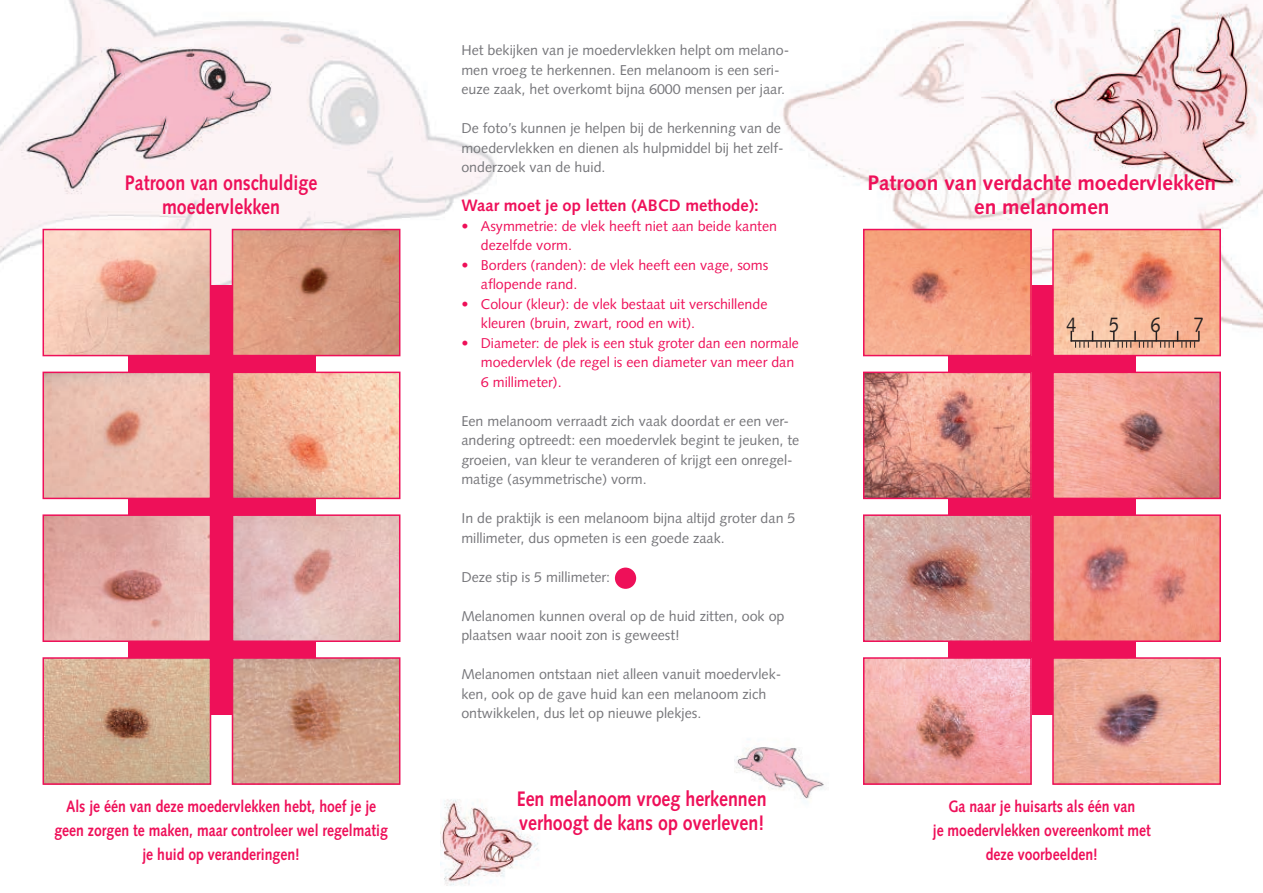
<style>
.page{position:relative;width:1263px;height:893px;background:#fff}
.page>*{position:absolute;margin:0;border:0;box-sizing:border-box;transform-origin:0 0}
.t1{font:700 21px/24px "Syntax";color:#ee1059;text-align:center;scale:.85 1}
.t2{font:700 21px/24px "Syntax";color:#ee1059;text-align:center}
.t3{font:21px "Syntax";color:#231f20;scale:.85 1}
.t4{font:700 16.5px/24px "Syntax";color:#ee1059;text-align:center;scale:.85 1}
.t5{font:700 16.5px "Syntax";color:#ee1059}
.t6{font:14.25px/19.5px "Syntax";color:#76767a}
.t7{font:14.25px/19.5px "Syntax";color:#ee1059}
</style>
<div class="page">
<img style="left:734px;top:739px;width:90px;height:60px">
<img style="left:441px;top:799px;width:98px;height:87px">
<img style="left:0;top:0;width:1263px;height:604px">
<div style="left:615px;top:568px;width:21px;height:21px;background:#ee1059;border-radius:50%"></div>
<div style="left:948px;top:285px;width:188px;height:429px;background:#ee1059"></div>
<img style="left:866px;top:232px;width:163px;height:121px">
<div style="left:863px;top:229px;width:169px;height:127px;border:2px solid #ee1059"></div>
<img style="left:866px;top:375px;width:163px;height:121px">
<div style="left:863px;top:372px;width:169px;height:127px;border:2px solid #ee1059"></div>
<img style="left:866px;top:517px;width:163px;height:122px">
<div style="left:863px;top:514px;width:169px;height:128px;border:2px solid #ee1059"></div>
<img style="left:866px;top:660px;width:163px;height:122px">
<div style="left:863px;top:657px;width:169px;height:128px;border:2px solid #ee1059"></div>
<img style="left:1055px;top:232px;width:163px;height:121px">
<div style="left:1052px;top:229px;width:169px;height:127px;border:2px solid #ee1059"></div>
<img style="left:1055px;top:375px;width:163px;height:121px">
<div style="left:1052px;top:372px;width:169px;height:127px;border:2px solid #ee1059"></div>
<img style="left:1055px;top:517px;width:163px;height:122px">
<div style="left:1052px;top:514px;width:169px;height:128px;border:2px solid #ee1059"></div>
<img style="left:1055px;top:660px;width:163px;height:122px">
<div style="left:1052px;top:657px;width:169px;height:128px;border:2px solid #ee1059"></div>
<div style="left:128px;top:285px;width:188px;height:429px;background:#ee1059"></div>
<img style="left:46px;top:232px;width:162px;height:121px">
<div style="left:43px;top:229px;width:168px;height:127px;border:2px solid #ee1059"></div>
<img style="left:46px;top:375px;width:162px;height:121px">
<div style="left:43px;top:372px;width:168px;height:127px;border:2px solid #ee1059"></div>
<img style="left:46px;top:517px;width:162px;height:122px">
<div style="left:43px;top:514px;width:168px;height:128px;border:2px solid #ee1059"></div>
<img style="left:46px;top:660px;width:162px;height:122px">
<div style="left:43px;top:657px;width:168px;height:128px;border:2px solid #ee1059"></div>
<img style="left:235px;top:232px;width:162px;height:121px">
<div style="left:232px;top:229px;width:168px;height:127px;border:2px solid #ee1059"></div>
<img style="left:235px;top:375px;width:162px;height:121px">
<div style="left:232px;top:372px;width:168px;height:127px;border:2px solid #ee1059"></div>
<img style="left:235px;top:517px;width:162px;height:122px">
<div style="left:232px;top:514px;width:168px;height:128px;border:2px solid #ee1059"></div>
<img style="left:235px;top:660px;width:162px;height:122px">
<div style="left:232px;top:657px;width:168px;height:128px;border:2px solid #ee1059"></div>
<svg style="left:1070px;top:331px;width:130px;height:17px;background:#cea087"></svg>
<h1 class="t1" style="left:125px;top:171px;width:228px">Patroon van onschuldige moedervlekken</h1>
<p class="t4" style="left:54px;top:794px;width:394px">Als je één van deze moedervlekken hebt, hoef je je geen zorgen te maken, maar controleer wel regelmatig je huid op veranderingen!</p>
<p class="t6" style="left:461px;top:41px;width:329px">Het bekijken van je moedervlekken helpt om melano&shy;men vroeg te herkennen. Een melanoom is een seri&shy;euze zaak, het overkomt bijna 6000 mensen per jaar.</p>
<p class="t6" style="left:461px;top:119px;width:324px">De foto’s kunnen je helpen bij de herkenning van de moedervlekken en dienen als hulpmiddel bij het zelf&shy;onderzoek van de huid.</p>
<p class="t5" style="left:461px;top:196px;width:299px">Waar moet je op letten (ABCD methode):</p>
<p class="t7" style="left:481px;top:216px;width:298px;text-indent:-19px">• Asymmetrie: de vlek heeft niet aan beide kanten dezelfde vorm.</p>
<p class="t7" style="left:481px;top:255px;width:289px;text-indent:-19px">• Borders (randen): de vlek heeft een vage, soms aflopende rand.</p>
<p class="t7" style="left:481px;top:294px;width:288px;text-indent:-19px">• Colour (kleur): de vlek bestaat uit verschillende kleuren (bruin, zwart, rood en wit).</p>
<p class="t7" style="left:481px;top:333px;width:320px;text-indent:-19px">• Diameter: de plek is een stuk groter dan een normale moedervlek (de regel is een diameter van meer dan<br>6 millimeter).</p>
<p class="t6" style="left:461px;top:411px;width:339px">Een melanoom verraadt zich vaak doordat er een ver&shy;andering optreedt: een moedervlek begint te jeuken, te groeien, van kleur te veranderen of krijgt een onregel&shy;matige (asymmetrische) vorm.</p>
<p class="t6" style="left:461px;top:509px;width:336px">In de praktijk is een melanoom bijna altijd groter dan 5 millimeter, dus opmeten is een goede zaak.</p>
<p class="t6" style="left:461px;top:567px;width:150px">Deze stip is 5 millimeter:</p>
<p class="t6" style="left:461px;top:606px;width:325px">Melanomen kunnen overal op de huid zitten, ook op plaatsen waar nooit zon is geweest!</p>
<p class="t6" style="left:461px;top:665px;width:321px">Melanomen ontstaan niet alleen vanuit moedervlek&shy;ken, ook op de gave huid kan een melanoom zich ontwikkelen, dus let op nieuwe plekjes.</p>
<h1 class="t1" style="left:517px;top:787px;width:296px;text-align:left">Een melanoom vroeg herkennen verhoogt de kans op overleven!</h1>
<h1 class="t2" style="left:867px;top:171px;width:350px">Patroon van verdachte moedervlekken en melanomen</h1>
<h1 class="t3" style="left:1066px;top:312px;width:13px">4</h1>
<h1 class="t3" style="left:1109px;top:312px;width:13px">5</h1>
<h1 class="t3" style="left:1150px;top:312px;width:13px">6</h1>
<h1 class="t3" style="left:1194px;top:312px;width:13px">7</h1>
<p class="t4" style="left:933px;top:794px;width:258px">Ga naar je huisarts als één van<br>je moedervlekken overeenkomt met deze voorbeelden!</p>
</div>
